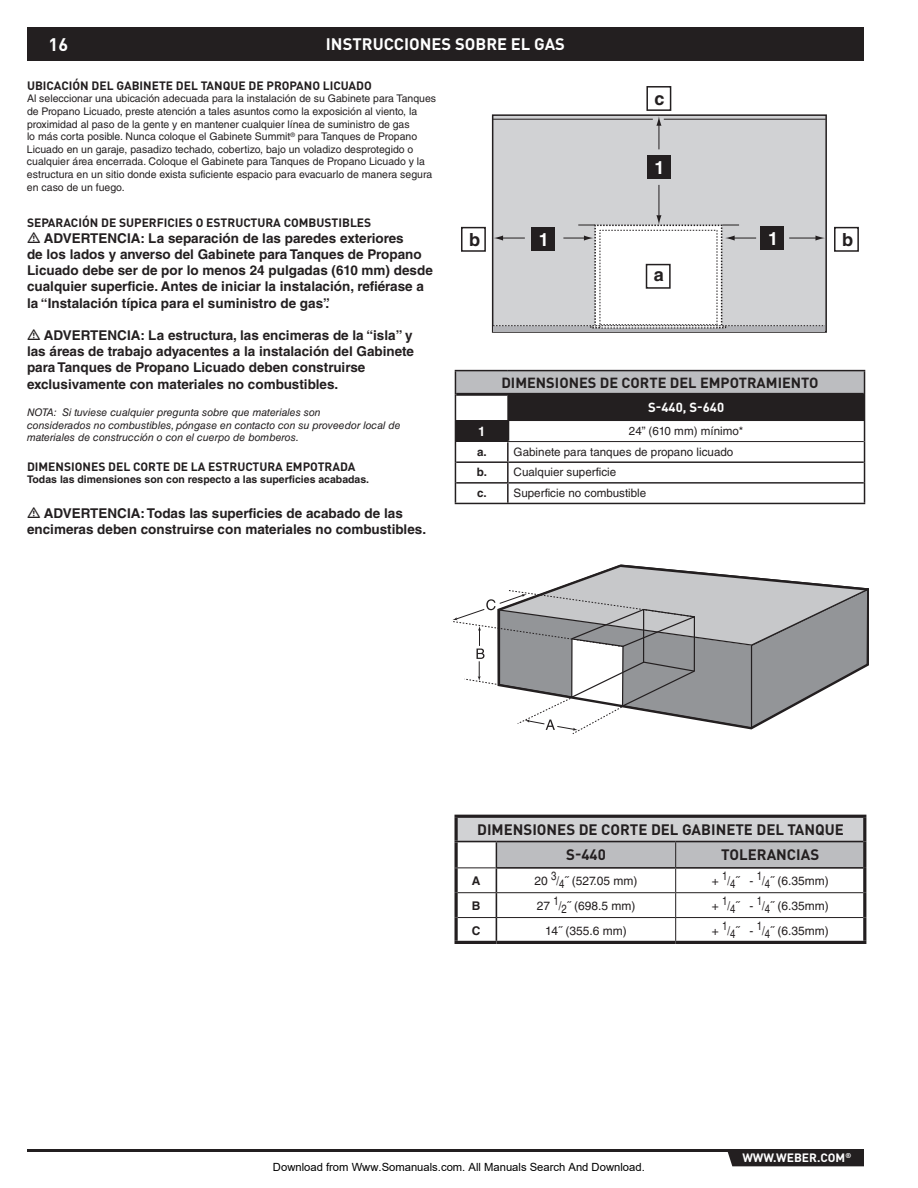
<style>
.page{position:relative;width:918px;height:1188px;background:#fff}
.page>*{position:absolute;margin:0;border:0;box-sizing:border-box;transform-origin:0 0}
.t1{font:700 18.15px "Helvetica";color:#231f20}
.t2{font:700 18.15px "Helvetica";color:#fff}
.t3{font:18px "DI Nkerned";color:#fff}
.t4{font:16.5px "DI Nkerned";color:#fff}
.t5{font:15px/25.3px "DI Nkerned";color:#231f20}
.t6{font:14.55px "DI Nkerned";color:#231f20}
.t7{font:700 13.5px/16.2px "Helvetica LT Std";color:#231f20}
.t8{font:13.05px "DI Nkerned";color:#fff}
.t9{font:700 13.05px "Helvetica LT Std";color:#fff}
.t10{font:12px "DI Nkerned";color:#231f20}
.t11{font:12px "Helvetica LT Std";color:#231f20}
.t12{font:12px "DI Nkerned";color:#fff}
.t13{font:700 12px "Helvetica LT Std";color:#231f20}
.t14{font:11.7px/20.7px "Helvetica LT Std";color:#231f20}
.t15{font:11.25px "Arial";color:#000}
.t16{font:10.5px/12.6px "Helvetica LT Std";color:#231f20}
.t17{font:italic 10.5px/12.6px "Helvetica LT Std";color:#231f20}
.t18{font:700 10.5px "Helvetica LT Std";color:#231f20}
.s1{font-weight:700}
</style>
<div class="page">
<div style="left:27px;top:27px;width:837px;height:33px;background:#231f20"></div>
<hr style="left:27px;top:1149px;width:702px;height:3px;background:#231f20">
<div style="left:727px;top:1149px;width:137px;height:17px;background:#231f20"></div>
<div style="left:493px;top:115px;width:333px;height:217px;background:#d1d2d4"></div>
<div style="left:492px;top:114px;width:335px;height:219px;border:2px solid #231f20"></div>
<hr style="left:659px;top:185px;width:1px;height:31px;background:#231f20">
<svg style="left:656px;top:116px;width:5px;height:33px"></svg>
<div style="left:493px;top:326px;width:332px;height:6px;background:#b2b3b7"></div>
<hr style="left:664px;top:119px;width:162px;height:1px;background:#231f20">
<hr style="left:493px;top:119px;width:160px;height:1px;background:#231f20">
<svg style="left:493px;top:215px;width:332px;height:114px"></svg>
<div style="left:647px;top:156px;width:23px;height:23px;background:#231f20"></div>
<div style="left:531px;top:228px;width:24px;height:23px;background:#231f20"></div>
<div style="left:461px;top:227px;width:25px;height:25px;border:2px solid #231f20"></div>
<div style="left:834px;top:227px;width:25px;height:25px;border:2px solid #231f20"></div>
<div style="left:646px;top:264px;width:25px;height:25px;border:2px solid #231f20"></div>
<div style="left:646px;top:86px;width:25px;height:25px;border:2px solid #231f20"></div>
<div style="left:761px;top:226px;width:23px;height:24px;background:#231f20"></div>
<svg style="left:452px;top:565px;width:417px;height:169px"></svg>
<div style="left:455px;top:371px;width:410px;height:23px;background:#bcbdc0"></div>
<div style="left:508px;top:394px;width:357px;height:27px;background:#231f20"></div>
<div style="left:455px;top:421px;width:53px;height:21px;background:#231f20"></div>
<hr style="left:455px;top:370px;width:53px;height:1px;background:#231f20">
<hr style="left:508px;top:370px;width:357px;height:1px;background:#231f20">
<svg style="left:455px;top:371px;width:1px;height:132px"></svg>
<svg style="left:864px;top:371px;width:1px;height:132px"></svg>
<hr style="left:455px;top:503px;width:410px;height:1px;background:#231f20">
<hr style="left:456px;top:393px;width:408px;height:3px;background:#231f20">
<svg style="left:507px;top:396px;width:1px;height:24px"></svg>
<hr style="left:506px;top:421px;width:3px;height:20px;background:#231f20">
<hr style="left:507px;top:420px;width:357px;height:1px;background:#231f20">
<hr style="left:508px;top:441px;width:356px;height:1px;background:#231f20">
<hr style="left:456px;top:461px;width:53px;height:2px;background:#231f20">
<hr style="left:509px;top:461px;width:355px;height:2px;background:#231f20">
<hr style="left:456px;top:482px;width:53px;height:2px;background:#231f20">
<svg style="left:507px;top:442px;width:2px;height:61px"></svg>
<hr style="left:509px;top:482px;width:355px;height:2px;background:#231f20">
<div style="left:456px;top:816px;width:409px;height:26px;background:#d1d2d4"></div>
<hr style="left:455px;top:818px;width:3px;height:23px;background:#231f20">
<hr style="left:455px;top:815px;width:411px;height:3px;background:#231f20">
<hr style="left:863px;top:818px;width:3px;height:24px;background:#231f20">
<hr style="left:455px;top:842px;width:3px;height:25px;background:#231f20">
<hr style="left:455px;top:841px;width:41px;height:1px;background:#231f20">
<hr style="left:496px;top:841px;width:180px;height:1px;background:#231f20">
<hr style="left:676px;top:841px;width:187px;height:1px;background:#231f20">
<hr style="left:863px;top:842px;width:3px;height:26px;background:#231f20">
<hr style="left:455px;top:868px;width:3px;height:25px;background:#231f20">
<hr style="left:455px;top:867px;width:41px;height:1px;background:#231f20">
<hr style="left:863px;top:868px;width:3px;height:25px;background:#231f20">
<hr style="left:455px;top:893px;width:3px;height:25px;background:#231f20">
<hr style="left:458px;top:892px;width:38px;height:1px;background:#231f20">
<hr style="left:863px;top:893px;width:3px;height:25px;background:#231f20">
<hr style="left:455px;top:918px;width:3px;height:23px;background:#231f20">
<hr style="left:458px;top:917px;width:38px;height:1px;background:#231f20">
<hr style="left:455px;top:941px;width:41px;height:3px;background:#231f20">
<hr style="left:496px;top:941px;width:180px;height:3px;background:#231f20">
<svg style="left:496px;top:842px;width:369px;height:99px"></svg>
<hr style="left:676px;top:917px;width:187px;height:1px;background:#231f20">
<hr style="left:863px;top:918px;width:3px;height:23px;background:#231f20">
<hr style="left:676px;top:941px;width:190px;height:3px;background:#231f20">
<h2 class="t3" style="left:49px;top:38px;width:21px">16</h2>
<p class="t4" style="left:326px;top:39px;width:241px">INSTRUCCIONES SOBRE EL GAS</p>
<p class="t10" style="left:27px;top:81px;width:346px">UBICACIÓN DEL GABINETE DEL TANQUE DE PROPANO LICUADO</p>
<p class="t16" style="left:27px;top:93px;width:411px">Al seleccionar una ubicación adecuada para la instalación de su Gabinete para Tanques de Propano Licuado, preste atención a tales asuntos como la exposición al viento, la proximidad al paso de la gente y en mantener cualquier línea de suministro de gas<br>lo más corta posible. Nunca coloque el Gabinete Summit<sup>®</sup> para Tanques de Propano Licuado en un garaje, pasadizo techado, cobertizo, bajo un voladizo desprotegido o cualquier área encerrada. Coloque el Gabinete para Tanques de Propano Licuado y la estructura en un sitio donde exista suficiente espacio para evacuarlo de manera segura en caso de un fuego.</p>
<p class="t10" style="left:27px;top:218px;width:346px">SEPARACIÓN DE SUPERFICIES O ESTRUCTURA COMBUSTIBLES</p>
<p class="t7" style="left:27px;top:231px;width:407px;text-indent:17px">ADVERTENCIA: La separación de las paredes exteriores<br>de los lados y anverso del Gabinete para Tanques de Propano Licuado debe ser de por lo menos 24 pulgadas (610 mm) desde cualquier superficie. Antes de iniciar la instalación, refiérase a la “Instalación típica para el suministro de gas”.</p>
<p class="t7" style="left:27px;top:328px;width:389px;text-indent:17px">ADVERTENCIA: La estructura, las encimeras de la “isla” y las áreas de trabajo adyacentes a la instalación del Gabinete para Tanques de Propano Licuado deben construirse exclusivamente con materiales no combustibles.</p>
<p class="t17" style="left:27px;top:407px;width:375px">NOTA: Si tuviese cualquier pregunta sobre que materiales son<br>considerados no combustibles, póngase en contacto con su proveedor local de materiales de construcción o con el cuerpo de bomberos.</p>
<p class="t10" style="left:27px;top:462px;width:330px">DIMENSIONES DEL CORTE DE LA ESTRUCTURA EMPOTRADA</p>
<p class="t18" style="left:27px;top:476px;width:344px">Todas las dimensiones son con respecto a las superficies acabadas.</p>
<p class="t7" style="left:27px;top:506px;width:401px;text-align:center">ADVERTENCIA: Todas las superficies de acabado de las encimeras deben construirse con materiales no combustibles.</p>
<h1 class="t1" style="left:655px;top:92px;width:12px">c</h1>
<h1 class="t2" style="left:654px;top:161px;width:12px">1</h1>
<h1 class="t2" style="left:768px;top:232px;width:12px">1</h1>
<h1 class="t1" style="left:469px;top:233px;width:13px">b</h1>
<h1 class="t2" style="left:539px;top:233px;width:12px">1</h1>
<h1 class="t1" style="left:842px;top:233px;width:13px">b</h1>
<h1 class="t1" style="left:654px;top:268px;width:12px">a</h1>
<p class="t6" style="left:501px;top:378px;width:319px">DIMENSIONES DE CORTE DEL EMPOTRAMIENTO</p>
<p class="t8" style="left:648px;top:403px;width:77px">S-440, S-640</p>
<p class="t14" style="left:477px;top:421px;width:268px;text-indent:152px">24” (610 mm) mínimo* <span class="s1">a.</span> Gabinete para tanques de propano licuado <span class="s1">b.</span> Cualquier superficie<br><span class="s1">c.</span> Superficie no combustible</p>
<p class="t9" style="left:478px;top:426px;width:9px">1</p>
<p class="t5" style="left:566px;top:819px;width:279px;text-indent:-89px">DIMENSIONES DE CORTE DEL GABINETE DEL TANQUE<br>S-440</p>
<p class="t5" style="left:721px;top:844px;width:99px">TOLERANCIAS</p>
<p class="t13" style="left:472px;top:877px;width:10px">A</p>
<p class="t11" style="left:534px;top:877px;width:105px">20 3/4˝ (527.05 mm)</p>
<p class="t11" style="left:712px;top:877px;width:119px">+ 1/4˝ - 1/4˝ (6.35mm)</p>
<p class="t13" style="left:472px;top:901px;width:10px">B</p>
<p class="t11" style="left:537px;top:901px;width:100px">27 1/2˝ (698.5 mm)</p>
<p class="t11" style="left:712px;top:901px;width:119px">+ 1/4˝ - 1/4˝ (6.35mm)</p>
<p class="t13" style="left:472px;top:926px;width:10px">C</p>
<p class="t11" style="left:545px;top:926px;width:83px">14˝ (355.6 mm)</p>
<p class="t11" style="left:712px;top:926px;width:119px">+ 1/4˝ - 1/4˝ (6.35mm)</p>
<p class="t15" style="left:273px;top:1160px;width:373px">Download from Www.Somanuals.com. All Manuals Search And Download.</p>
<p class="t12" style="left:742px;top:1154px;width:110px">WWW.WEBER.COM<sup>®</sup></p>
</div>
